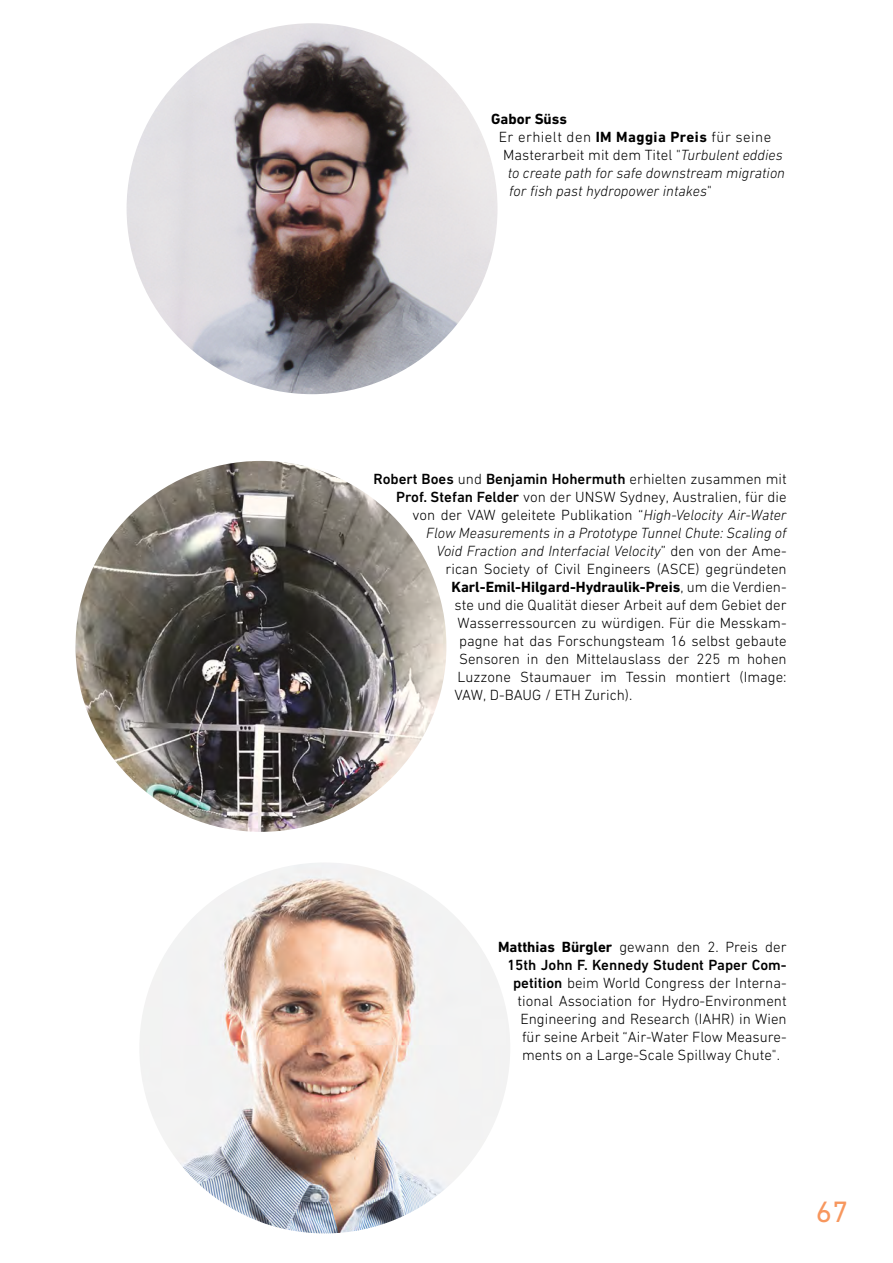
<style>
.page{position:relative;width:893px;height:1263px;background:#fff}
.page>*{position:absolute;margin:0;border:0;box-sizing:border-box;transform-origin:0 0}
.t1{font:30px "DIN Next W1 G";color:#f7975e}
.t2{font:300 15px "DIN Next W1 G";color:#000}
.t3{font:italic 300 15px "DIN Next W1 G";color:#000}
.t4{font:500 15px "DIN Next W1 G";color:#000}
.t5{font:700 15px "DIN Next W1 G";color:#000}
.t6{font:300 15px "DIN Next W1 G";letter-spacing:.03em;color:#000}
.s1{font-weight:700}
.s2{font-style:italic}
.s3{font-style:normal}
.s4{font-weight:300}
.s5{font-weight:500}
</style>
<div class="page">
<img style="left:127px;top:23px;width:370px;height:371px;border-radius:185px">
<img style="left:75px;top:461px;width:371px;height:371px;border-radius:185px">
<img style="left:139px;top:862px;width:371px;height:371px;border-radius:185px">
<p class="t5" style="left:491px;top:110px;width:77px">Gabor Süss</p>
<p class="t6" style="left:499px;top:129px;width:274px">Er erhielt den <span class="s1">IM Maggia Preis</span> für seine</p>
<p class="t2" style="left:503px;top:147px;width:281px">Masterarbeit mit dem Titel "<span class="s2">Turbulent eddies</span></p>
<p class="t3" style="left:508px;top:165px;width:279px">to create path for safe downstream migration</p>
<p class="t3" style="left:509px;top:183px;width:204px">for fish past hydropower intakes<span class="s3">"</span></p>
<p class="t4" style="left:374px;top:470px;width:415px">Robert Boes <span class="s4">und</span> Benjamin Hohermuth <span class="s4">erhielten zusammen mit</span></p>
<p class="t2" style="left:396px;top:489px;width:392px"><span class="s5">Prof. Stefan Felder</span> von der UNSW Sydney, Australien, für die</p>
<p class="t2" style="left:413px;top:507px;width:376px">von der VAW geleitete Publikation “<span class="s2">High-Velocity Air-Water</span></p>
<p class="t3" style="left:426px;top:525px;width:362px">Flow Measurements in a Prototype Tunnel Chute: Scaling of</p>
<p class="t3" style="left:437px;top:543px;width:352px">Void Fraction and Interfacial Velocity<span class="s3">” den von der Ame-</span></p>
<p class="t2" style="left:446px;top:561px;width:343px">rican Society of Civil Engineers (ASCE) gegründeten</p>
<p class="t5" style="left:452px;top:578px;width:337px">Karl-Emil-Hilgard-Hydraulik-Preis<span class="s4">, um die Verdien-</span></p>
<p class="t2" style="left:455px;top:597px;width:334px">ste und die Qualität dieser Arbeit auf dem Gebiet der</p>
<p class="t2" style="left:458px;top:615px;width:331px">Wasserressourcen zu würdigen. Für die Messkam-</p>
<p class="t2" style="left:459px;top:633px;width:329px">pagne hat das Forschungsteam 16 selbst gebaute</p>
<p class="t2" style="left:459px;top:651px;width:329px">Sensoren in den Mittelauslass der 225 m hohen</p>
<p class="t2" style="left:458px;top:669px;width:331px">Luzzone Staumauer im Tessin montiert (Image:</p>
<p class="t2" style="left:455px;top:687px;width:179px">VAW, D-BAUG / ETH Zurich).</p>
<p class="t2" style="left:498px;top:939px;width:290px"><span class="s1">Matthias Bürgler</span> gewann den 2. Preis der</p>
<p class="t4" style="left:507px;top:956px;width:281px">15th John F. Kennedy Student Paper Com-</p>
<p class="t2" style="left:513px;top:975px;width:275px"><span class="s5">petition</span> beim World Congress der Interna-</p>
<p class="t2" style="left:517px;top:993px;width:271px">tional Association for Hydro-Environment</p>
<p class="t2" style="left:520px;top:1011px;width:268px">Engineering and Research (IAHR) in Wien</p>
<p class="t2" style="left:522px;top:1029px;width:266px">für seine Arbeit “Air-Water Flow Measure-</p>
<p class="t2" style="left:522px;top:1047px;width:259px">ments on a Large-Scale Spillway Chute".</p>
<h1 class="t1" style="left:816px;top:1195px;width:34px">67</h1>
</div>
